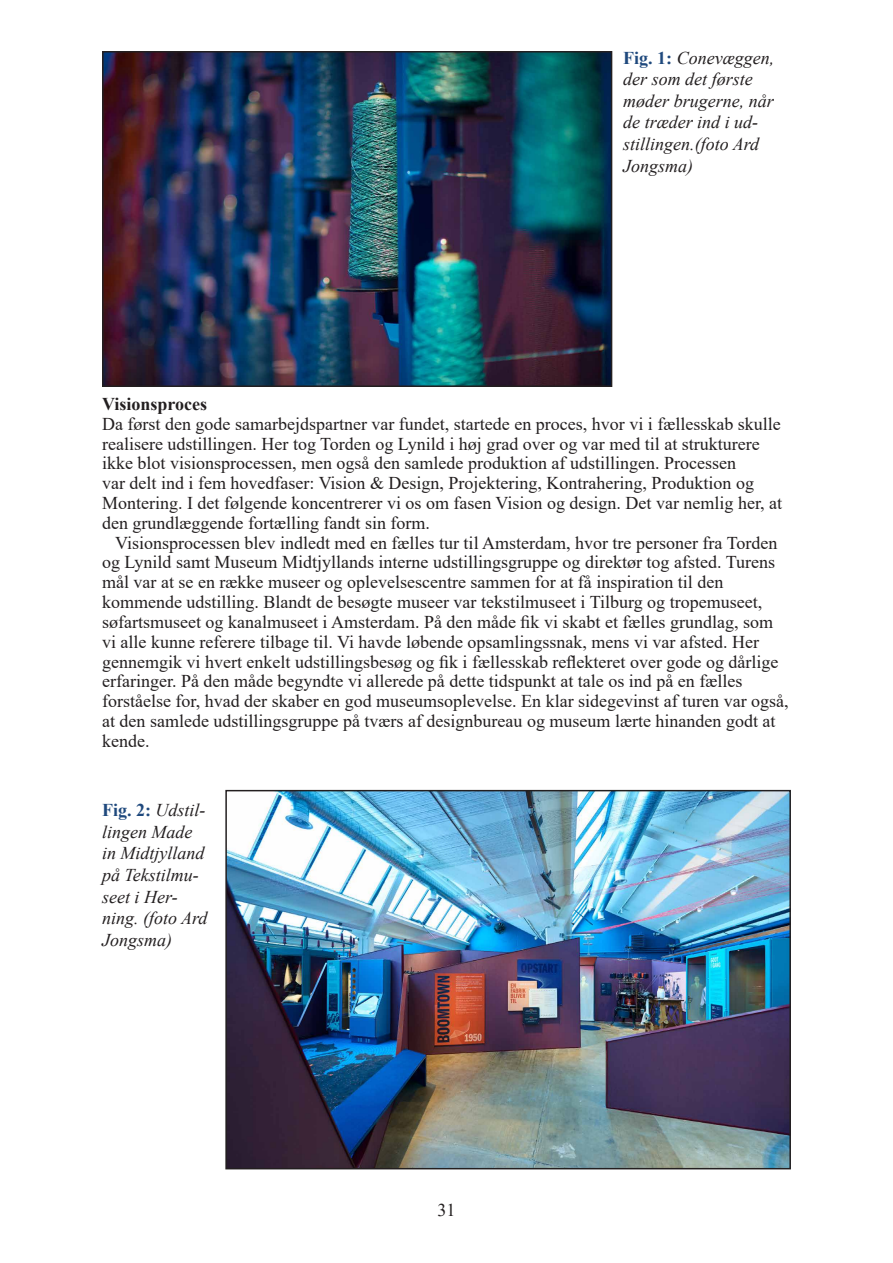
<style>
.page{position:relative;width:893px;height:1263px;background:#fff}
.page>*{position:absolute;margin:0;border:0;box-sizing:border-box;transform-origin:0 0}
.t1{font:18px/19.8px "Times New Roman";color:#231f20}
.t2{font:italic 18px/21.6px "Times New Roman";color:#231f20}
.t3{font:700 18px "Times New Roman";color:#231f20}
.s1{font-weight:700;font-style:normal;color:#1f497d}
</style>
<div class="page">
<img style="left:105px;top:54px;width:504px;height:330px">
<div style="left:102px;top:51px;width:510px;height:336px;border:2px solid #231f20"></div>
<img style="left:228px;top:793px;width:560px;height:373px">
<div style="left:225px;top:790px;width:566px;height:379px;border:2px solid #231f20"></div>
<p class="t2" style="left:623px;top:46px;width:152px"><span class="s1">Fig. 1:</span> Conevæggen, der som det første møder brugerne, når de træder ind i ud&shy;stillingen.(foto Ard<br>Jongsma)</p>
<p class="t3" style="left:102px;top:391px;width:107px">Visionsproces</p>
<p class="t1" style="left:102px;top:413px;width:682px">Da først den gode samarbejdspartner var fundet, startede en proces, hvor vi i fællesskab skulle realisere udstillingen. Her tog Torden og Lynild i høj grad over og var med til at strukturere ikke blot visionsprocessen, men også den samlede produktion af udstillingen. Processen<br>var delt ind i fem hovedfaser: Vision &amp; Design, Projektering, Kontrahering, Produktion og Montering. I det følgende koncentrerer vi os om fasen Vision og design. Det var nemlig her, at den grundlæggende fortælling fandt sin form.</p>
<p class="t1" style="left:102px;top:532px;width:688px;text-indent:13px">Visionsprocessen blev indledt med en fælles tur til Amsterdam, hvor tre personer fra Torden og Lynild samt Museum Midtjyllands interne udstillingsgruppe og direktør tog afsted. Turens mål var at se en række museer og oplevelsescentre sammen for at få inspiration til den kommende udstilling. Blandt de besøgte museer var tekstilmuseet i Tilburg og tropemuseet, søfartsmuseet og kanalmuseet i Amsterdam. På den måde fik vi skabt et fælles grundlag, som vi alle kunne referere tilbage til. Vi havde løbende opsamlingssnak, mens vi var afsted. Her gennemgik vi hvert enkelt udstillingsbesøg og fik i fællesskab reflekteret over gode og dårlige erfaringer. På den måde begyndte vi allerede på dette tidspunkt at tale os ind på en fælles forståelse for, hvad der skaber en god museumsoplevelse. En klar sidegevinst af turen var også, at den samlede udstillingsgruppe på tværs af designbureau og museum lærte hinanden godt at kende.</p>
<p class="t2" style="left:102px;top:799px;width:107px"><span class="s1">Fig. 2:</span> Udstil&shy;lingen Made in Midtjylland på Tekstilmu&shy;seet i Her&shy;ning. (foto Ard<br>Jongsma)</p>
<p class="t1" style="left:437px;top:1199px;width:19px">31</p>
</div>
